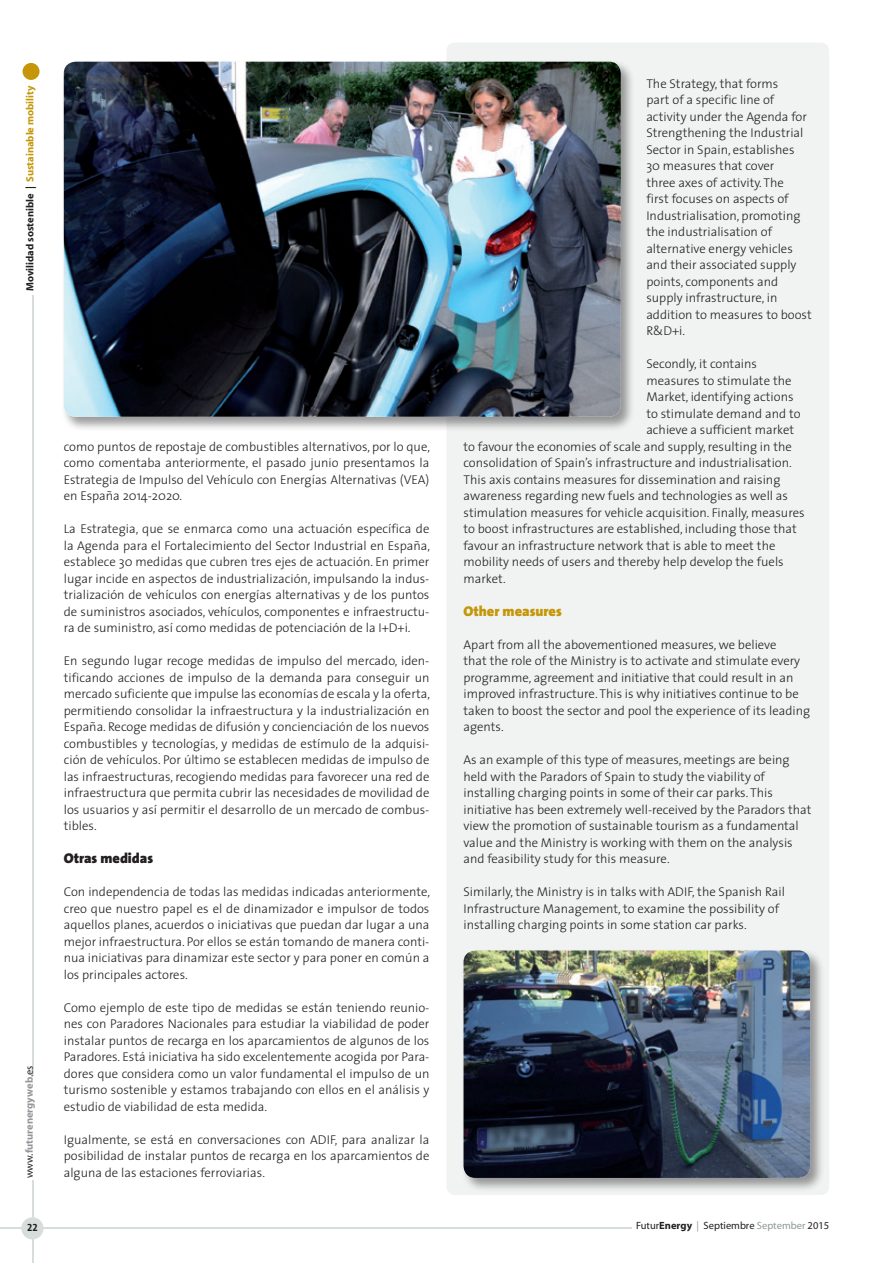
<style>
.page{position:relative;width:893px;height:1263px;background:#fff}
.page>*{position:absolute;margin:0;border:0;box-sizing:border-box;transform-origin:0 0}
.Ladillo_Texto{font:900 14.25px "The Sans";color:#c49608}
.Ladillo_Texto_españo{font:900 14.25px "The Sans";color:#231f20}
.Texto{font:300 12.75px/16.5px "The Sans";color:#231f20;text-align:justify}
.Texto_ingles{font:300 12.75px/16.5px "The Sans";color:#231f20}
.t1{font:700 10.5px "Myriad";color:#231f20}
.t2{font:10.5px "Myriad";color:#231f20}
.t3{font:700 10.5px "Myriad";color:#939598}
.t4{font:10.5px "The Sans Bold Caps";color:#231f20}
.s1{color:#c49608}
.s2{font-weight:400;color:#231f20}
.s3{font-weight:700}
.s4{color:#8b9b92}
</style>
<div class="page">
<div style="left:23px;top:63px;width:17px;height:17px;background:#c49608;border-radius:50%"></div>
<hr style="left:32px;top:295px;width:1px;height:780px;background:#d7ddda">
<hr style="left:0;top:1228px;width:632px;height:1px;background:#d7ddda">
<hr style="left:32px;top:1180px;width:1px;height:83px;background:#d7ddda">
<div style="left:21px;top:1217px;width:22px;height:22px;background:#d7ddda;border-radius:50%"></div>
<div style="left:446px;top:43px;width:383px;height:1152px;background:#f0f3f2;border-radius:9px"></div>
<div style="left:61px;top:59px;width:574px;height:372px;background:#231f20;opacity:.45"></div>
<img style="left:64px;top:62px;width:557px;height:355px">
<div style="left:461px;top:948px;width:364px;height:244px;background:#231f20;opacity:.45"></div>
<img style="left:463px;top:950px;width:347px;height:228px">
<p class="t1" style="left:24px;top:291px;width:207px;rotate:-90deg">Movilidad sostenible | <span class="s1">Sustainable mobility</span></p>
<p class="t3" style="left:24px;top:1178px;width:114px;rotate:-90deg"><span class="s2">www.</span>futurenergyweb<span class="s2">.es</span></p>
<p class="t4" style="left:27px;top:1219px;width:12px">22</p>
<p class="Texto" style="left:64px;top:438px;width:368px">como puntos de repostaje de combustibles alternativos, por lo que, como comentaba anteriormente, el pasado junio presentamos la Estrategia de Impulso del Vehículo con Energías Alternativas (VEA) en España 2014-2020.</p>
<p class="Texto" style="left:64px;top:520px;width:368px">La Estrategia, que se enmarca como una actuación específica de la Agenda para el Fortalecimiento del Sector Industrial en España, establece 30 medidas que cubren tres ejes de actuación. En primer lugar incide en aspectos de industrialización, impulsando la indus&shy;trialización de vehículos con energías alternativas y de los puntos de suministros asociados, vehículos, componentes e infraestructu&shy;ra de suministro, así como medidas de potenciación de la I+D+i.</p>
<p class="Texto" style="left:64px;top:652px;width:368px">En segundo lugar recoge medidas de impulso del mercado, iden&shy;tificando acciones de impulso de la demanda para conseguir un mercado suficiente que impulse las economías de escala y la oferta, permitiendo consolidar la infraestructura y la industrialización en España. Recoge medidas de difusión y concienciación de los nuevos combustibles y tecnologías, y medidas de estímulo de la adquisi&shy;ción de vehículos. Por último se establecen medidas de impulso de las infraestructuras, recogiendo medidas para favorecer una red de infraestructura que permita cubrir las necesidades de movilidad de los usuarios y así permitir el desarrollo de un mercado de combus&shy;tibles.</p>
<p class="Ladillo_Texto_españo" style="left:64px;top:846px;width:91px">Otras medidas</p>
<p class="Texto" style="left:64px;top:883px;width:368px">Con independencia de todas las medidas indicadas anteriormente, creo que nuestro papel es el de dinamizador e impulsor de todos aquellos planes, acuerdos o iniciativas que puedan dar lugar a una mejor infraestructura. Por ellos se están tomando de manera conti&shy;nua iniciativas para dinamizar este sector y para poner en común a los principales actores.</p>
<p class="Texto" style="left:64px;top:999px;width:367px">Como ejemplo de este tipo de medidas se están teniendo reunio&shy;nes con Paradores Nacionales para estudiar la viabilidad de poder instalar puntos de recarga en los aparcamientos de algunos de los Paradores. Está iniciativa ha sido excelentemente acogida por Para&shy;dores que considera como un valor fundamental el impulso de un turismo sostenible y estamos trabajando con ellos en el análisis y estudio de viabilidad de esta medida.</p>
<p class="Texto" style="left:64px;top:1131px;width:367px">Igualmente, se está en conversaciones con ADIF, para analizar la posibilidad de instalar puntos de recarga en los aparcamientos de alguna de las estaciones ferroviarias.</p>
<p class="Texto_ingles" style="left:646px;top:75px;width:167px">The Strategy, that forms<br>part of a specific line of activity under the Agenda for<br>Strengthening the Industrial<br>Sector in Spain, establishes<br>30 measures that cover<br>three axes of activity. The<br>first focuses on aspects of<br>Industrialisation, promoting the industrialisation of alternative energy vehicles and their associated supply points, components and supply infrastructure, in addition to measures to boost<br>R&amp;D+i.</p>
<p class="Texto_ingles" style="left:646px;top:355px;width:112px">Secondly, it contains</p>
<p class="Texto_ingles" style="left:646px;top:372px;width:147px">measures to stimulate the</p>
<p class="Texto_ingles" style="left:646px;top:388px;width:149px">Market, identifying actions</p>
<p class="Texto_ingles" style="left:646px;top:405px;width:156px">to stimulate demand and to</p>
<p class="Texto_ingles" style="left:646px;top:421px;width:149px">achieve a sufficient market</p>
<p class="Texto_ingles" style="left:463px;top:438px;width:330px">to favour the economies of scale and supply, resulting in the</p>
<p class="Texto_ingles" style="left:463px;top:454px;width:330px">consolidation of Spain’s infrastructure and industrialisation.</p>
<p class="Texto_ingles" style="left:463px;top:471px;width:318px">This axis contains measures for dissemination and raising</p>
<p class="Texto_ingles" style="left:463px;top:487px;width:326px">awareness regarding new fuels and technologies as well as</p>
<p class="Texto_ingles" style="left:463px;top:504px;width:343px">stimulation measures for vehicle acquisition. Finally, measures</p>
<p class="Texto_ingles" style="left:463px;top:520px;width:335px">to boost infrastructures are established, including those that</p>
<p class="Texto_ingles" style="left:463px;top:537px;width:313px">favour an infrastructure network that is able to meet the</p>
<p class="Texto_ingles" style="left:463px;top:553px;width:322px">mobility needs of users and thereby help develop the fuels</p>
<p class="Texto_ingles" style="left:463px;top:570px;width:44px">market.</p>
<p class="Ladillo_Texto" style="left:463px;top:599px;width:100px">Other measures</p>
<p class="Texto_ingles" style="left:463px;top:636px;width:348px">Apart from all the abovementioned measures, we believe<br>that the role of the Ministry is to activate and stimulate every programme, agreement and initiative that could result in an improved infrastructure. This is why initiatives continue to be taken to boost the sector and pool the experience of its leading agents.</p>
<p class="Texto_ingles" style="left:463px;top:751px;width:349px">As an example of this type of measures, meetings are being held with the Paradors of Spain to study the viability of installing charging points in some of their car parks. This initiative has been extremely well-received by the Paradors that view the promotion of sustainable tourism as a fundamental value and the Ministry is working with them on the analysis and feasibility study for this measure.</p>
<p class="Texto_ingles" style="left:463px;top:883px;width:323px">Similarly, the Ministry is in talks with ADIF, the Spanish Rail<br>Infrastructure Management, to examine the possibility of installing charging points in some station car parks.</p>
<p class="t2" style="left:636px;top:1220px;width:195px">Futur<span class="s3">Energy</span> <span class="s4">|</span> Septiembre <span class="s4">September</span> 2015</p>
</div>
